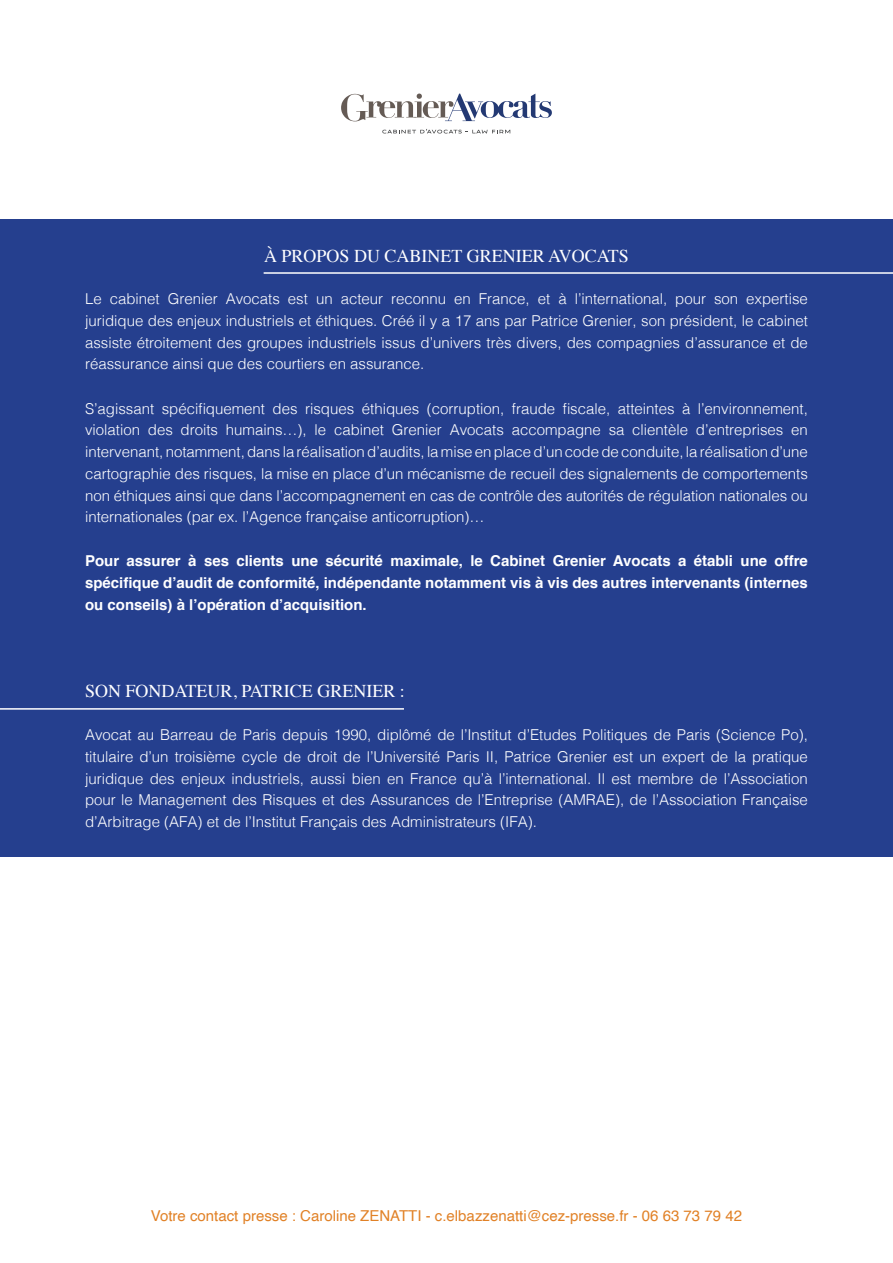
<style>
.page{position:relative;width:893px;height:1263px;background:#fff}
.page>*{position:absolute;margin:0;border:0;box-sizing:border-box;transform-origin:0 0}
.t1{font:18px "Times";color:#fff}
.t2{font:300 15px/21.8px "Helvetica";color:#fff;text-align:justify}
.t3{font:700 15px/21.8px "Helvetica";color:#fff;text-align:justify}
.t4{font:15px "Helvetica";color:#e18126}
</style>
<div class="page">
<div style="left:0;top:219px;width:893px;height:638px;background:#253f8e"></div>
<svg style="left:382px;top:129px;width:128px;height:5px"></svg>
<svg style="left:341px;top:94px;width:211px;height:27px"></svg>
<hr style="left:264px;top:272px;width:629px;height:2px;background:#fff">
<hr style="left:0;top:708px;width:404px;height:2px;background:#fff">
<p class="t1" style="left:264px;top:239px;width:366px">À PROPOS DU CABINET GRENIER AVOCATS</p>
<p class="t2" style="left:85px;top:287px;width:724px">Le cabinet Grenier Avocats est un acteur reconnu en France, et à l’international, pour son expertise juridique des enjeux industriels et éthiques. Créé il y a 17 ans par Patrice Grenier, son président, le cabinet assiste étroitement des groupes industriels issus d’univers très divers, des compagnies d’assurance et de réassurance ainsi que des courtiers en assurance.</p>
<p class="t2" style="left:85px;top:396px;width:724px">S’agissant spécifiquement des risques éthiques (corruption, fraude fiscale, atteintes à l’environnement, violation des droits humains…), le cabinet Grenier Avocats accompagne sa clientèle d’entreprises en intervenant, notamment, dans la réalisation d’audits, la mise en place d’un code de conduite, la réalisation d’une cartographie des risques, la mise en place d’un mécanisme de recueil des signalements de comportements non éthiques ainsi que dans l’accompagnement en cas de contrôle des autorités de régulation nationales ou internationales (par ex. l’Agence française anticorruption)…</p>
<p class="t3" style="left:85px;top:550px;width:724px">Pour assurer à ses clients une sécurité maximale, le Cabinet Grenier Avocats a établi une offre spécifique d’audit de conformité, indépendante notamment vis à vis des autres intervenants (internes ou conseils) à l’opération d’acquisition.</p>
<p class="t1" style="left:85px;top:674px;width:321px">SON FONDATEUR, PATRICE GRENIER :</p>
<p class="t2" style="left:85px;top:723px;width:724px">Avocat au Barreau de Paris depuis 1990, diplômé de l’Institut d’Etudes Politiques de Paris (Science Po), titulaire d’un troisième cycle de droit de l’Université Paris II, Patrice Grenier est un expert de la pratique juridique des enjeux industriels, aussi bien en France qu’à l’international. Il est membre de l’Association pour le Management des Risques et des Assurances de l’Entreprise (AMRAE), de l’Association Française d’Arbitrage (AFA) et de l’Institut Français des Administrateurs (IFA).</p>
<p class="t4" style="left:151px;top:1204px;width:593px">Votre contact presse : Caroline ZENATTI - c.elbazzenatti@cez-presse.fr - 06 63 73 79 42</p>
</div>
